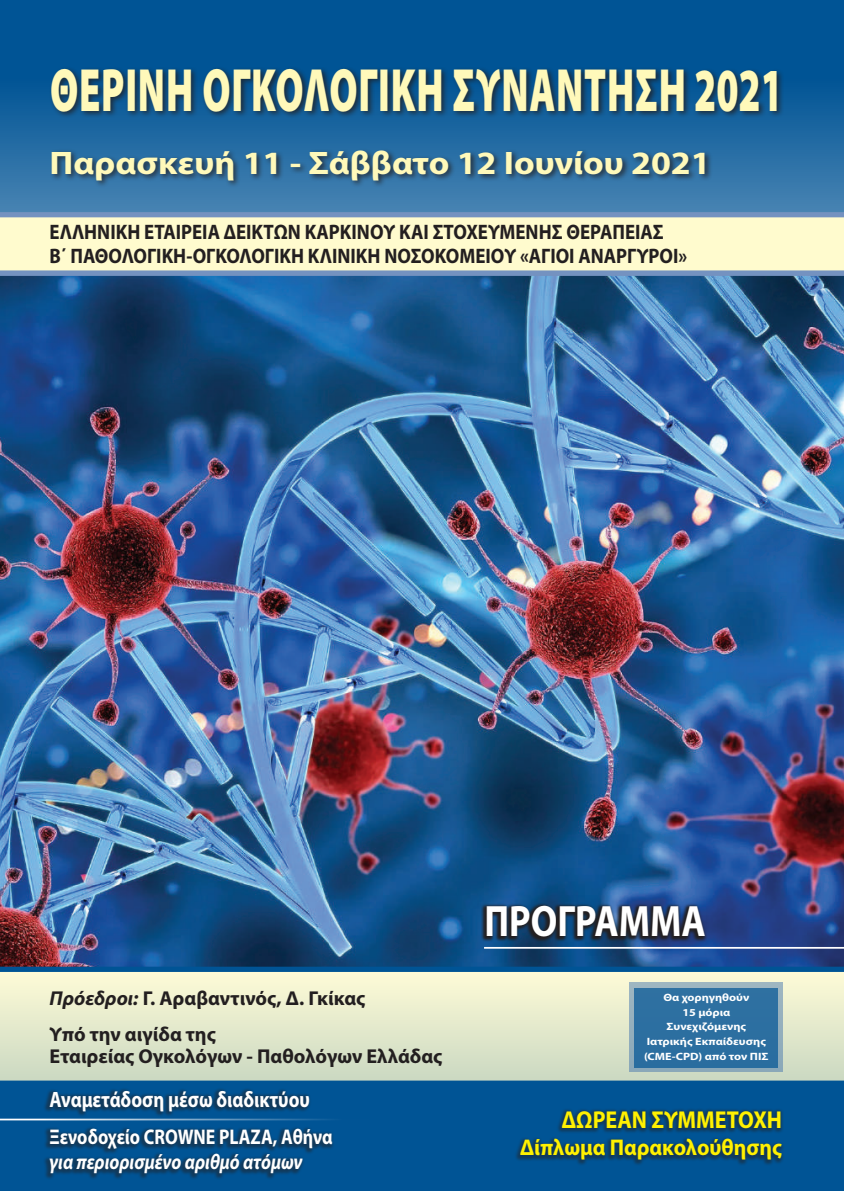
<style>
.page{position:relative;width:844px;height:1191px;background:#fff}
.page>*{position:absolute;margin:0;border:0;box-sizing:border-box;transform-origin:0 0}
.t1{font:900 61.43px "Myriad Pro";letter-spacing:.02em;color:#fff9ba;scale:.63 1}
.t2{font:700 44.1px "Myriad Pro";color:#fff;scale:.84 1}
.t3{font:700 32.73px "Myriad Pro";color:#fff9ba;scale:1.1 1}
.t4{font:700 24.5px "Myriad Pro";color:#fff101;scale:.9 1}
.t5{font:700 22.75px "Myriad Pro";color:#fff101;scale:.95 1}
.t6{font:700 22.22px "Myriad Pro";color:#fff;scale:.84 1}
.t7{font:700 21.35px "Myriad Pro";color:#fff;scale:.84 1}
.t8{font:italic 700 21.35px "Myriad Pro";color:#fff;scale:.84 1}
.t9{font:700 21px/24.5px "Myriad Pro";color:#231f20;scale:.9 1}
.t10{font:700 20.12px/22.1px "Myriad Pro";color:#231f20}
.t11{font:700 10.67px/14.5px "Myriad Pro";color:#fff;text-align:center;scale:1.15 1}
.s1{font-style:italic}
</style>
<div class="page">
<div style="left:0;top:971px;width:843px;height:220px;background:#005495"></div>
<div style="left:0;top:971px;width:843px;height:113px;background:linear-gradient(to bottom,#fffcd7,#c8d7c1)"></div>
<img style="left:0;top:276px;width:843px;height:690px">
<div style="left:0;top:966px;width:843px;height:6px;background:#005495"></div>
<div style="left:0;top:1080px;width:843px;height:5px;background:#005495"></div>
<div style="left:629px;top:982px;width:154px;height:89px;background:linear-gradient(to right,#97b1be,#97b1be)"></div>
<div style="left:634px;top:988px;width:144px;height:79px;background:#2c6fa1"></div>
<div style="left:0;top:212px;width:843px;height:62px;background:#fffbce"></div>
<div style="left:0;top:270px;width:843px;height:6px;background:#7492c0"></div>
<div style="left:514px;top:1107px;width:270px;height:58px;background:#231f20;opacity:.5"></div>
<div style="left:43px;top:1087px;width:292px;height:92px;background:#231f20;opacity:.5"></div>
<svg style="left:480px;top:903px;width:227px;height:39px;background:#1e2e43"></svg>
<hr style="left:484px;top:947px;width:359px;height:1px;background:#fff">
<hr style="left:0;top:1118px;width:370px;height:2px;background:#fff">
<div style="left:0;top:0;width:843px;height:213px;background:linear-gradient(to bottom,#00498e,#3e7dae)"></div>
<div style="left:49px;top:66px;width:735px;height:53px;background:#231f20;opacity:.79"></div>
<div style="left:50px;top:148px;width:662px;height:40px;background:#231f20;opacity:.79"></div>
<div style="left:0;top:212px;width:843px;height:5px;background:#7492c0"></div>
<h1 class="t1" style="left:50px;top:49px;width:1164px">ΘΕΡΙΝΗ ΟΓΚΟΛΟΓΙΚH ΣΥΝΑΝΤΗΣΗ 2021</h1>
<h3 class="t3" style="left:50px;top:142px;width:602px">Παρασκευή 11 - Σάββατο 12 Ιουνίου 2021</h3>
<p class="t9" style="left:50px;top:219px;width:709px">ΕΛΛΗΝΙΚΗ ΕΤΑΙΡΕIΑ ΔΕΙΚΤΩΝ ΚΑΡΚΙΝΟΥ ΚΑΙ ΣΤΟΧΕΥΜΕΝΗΣ ΘΕΡΑΠΕΙΑΣ<br>Β΄ ΠΑΘΟΛΟΓΙΚΗ-ΟΓΚΟΛΟΓΙΚΗ ΚΛΙΝΙΚΗ ΝΟΣΟΚΟΜΕΙΟΥ «ΑΓΙΟΙ ΑΝΑΡΓΥΡΟΙ»</p>
<h2 class="t2" style="left:484px;top:892px;width:265px">ΠΡΟΓΡΑΜΜΑ</h2>
<p class="t10" style="left:50px;top:986px;width:317px"><span class="s1">Πρόεδροι:</span> Γ. Αραβαντινός, Δ. Γκίκας</p>
<p class="t11" style="left:644px;top:990px;width:110px">Θα χορηγηθούν<br>15 μόρια<br>Συνεχιζόμενης<br>Ιατρικής Εκπαίδευσης (CME-CPD) από τον ΠΙΣ</p>
<p class="t10" style="left:50px;top:1022px;width:394px">Υπό την αιγίδα της<br>Εταιρείας Ογκολόγων - Παθολόγων Ελλάδας</p>
<p class="t6" style="left:50px;top:1085px;width:311px">Αναμετάδοση μέσω διαδικτύου</p>
<p class="t7" style="left:50px;top:1122px;width:338px">Ξενοδοχείο CROWNE PLAZA, Αθήνα</p>
<p class="t8" style="left:50px;top:1148px;width:302px">για περιορισμένο αριθμό ατόμων</p>
<p class="t4" style="left:561px;top:1103px;width:246px">ΔΩΡΕΑΝ ΣΥΜΜΕΤΟΧΗ</p>
<p class="t5" style="left:520px;top:1132px;width:277px">Δίπλωμα Παρακολούθησης</p>
</div>
